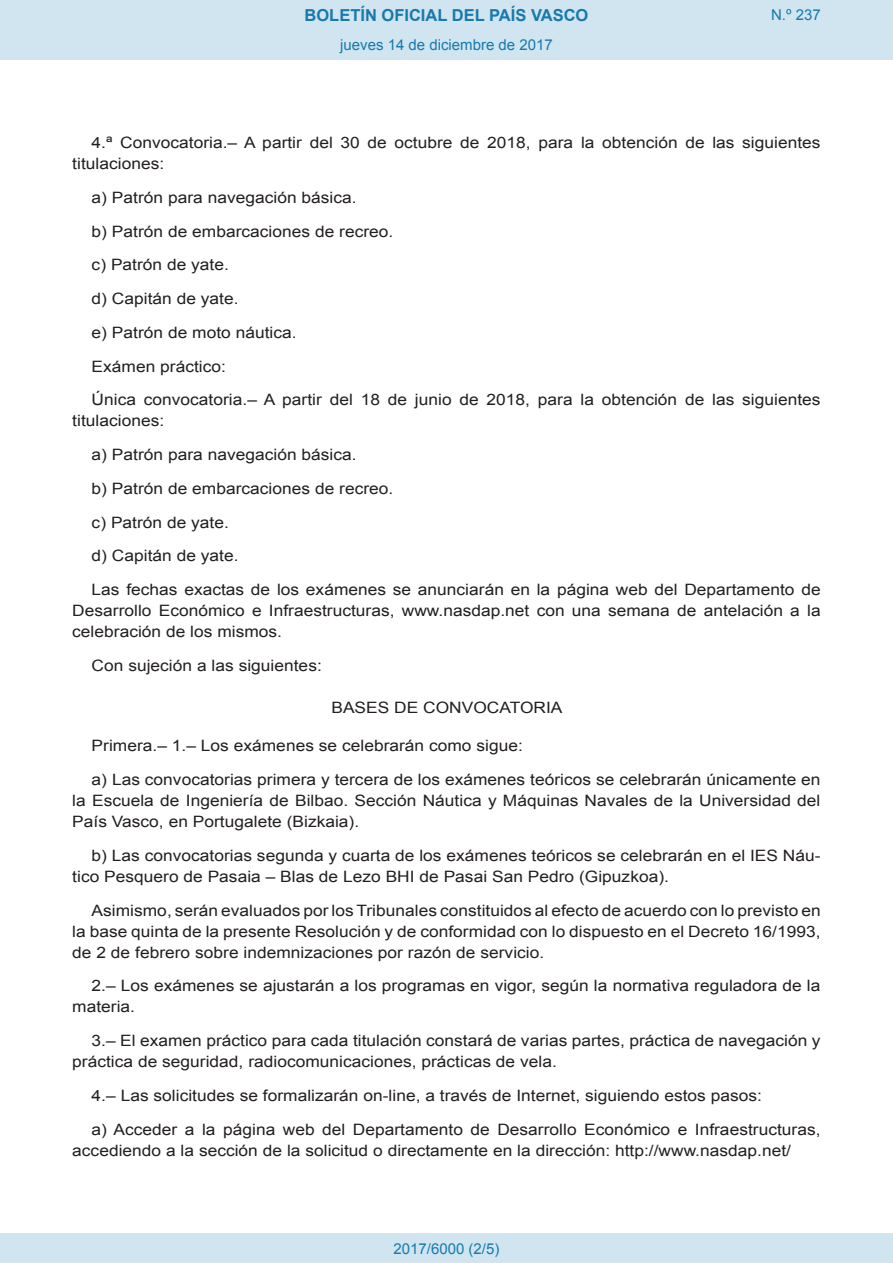
<style>
.page{position:relative;width:893px;height:1263px;background:#fff}
.page>*{position:absolute;margin:0;border:0;box-sizing:border-box;transform-origin:0 0}
.t1{font:700 16.5px "Arial";color:#1879ad}
.BOPVDetalle{font:15.6px/21px "Arial";color:#231f20;scale:1.11 1}
.BOPVClave{font:15.6px "Arial";color:#231f20;scale:1.11 1}
.Paginacion_Centro{font:15px "Arial";color:#1879ad}
</style>
<div class="page">
<div style="left:0;top:0;width:893px;height:60px;background:#d0e5f0"></div>
<div style="left:0;top:1233px;width:893px;height:30px;background:#d0e5f0"></div>
<p class="t1" style="left:305px;top:4px;width:285px">BOLETÍN OFICIAL DEL PAÍS VASCO</p>
<p class="Paginacion_Centro" style="left:340px;top:35px;width:214px">jueves 14 de diciembre de 2017</p>
<p class="Paginacion_Centro" style="left:771px;top:5px;width:51px">N.º 237</p>
<p class="BOPVDetalle" style="left:72px;top:132px;width:676px;text-indent:19px">4.ª Convocatoria.– A partir del 30 de octubre de 2018, para la obtención de las siguientes titulaciones:</p>
<p class="BOPVDetalle" style="left:92px;top:187px;width:240px">a) Patrón para navegación básica.</p>
<p class="BOPVDetalle" style="left:92px;top:221px;width:273px">b) Patrón de embarcaciones de recreo.</p>
<p class="BOPVDetalle" style="left:92px;top:255px;width:125px">c) Patrón de yate.</p>
<p class="BOPVDetalle" style="left:92px;top:288px;width:134px">d) Capitán de yate.</p>
<p class="BOPVDetalle" style="left:92px;top:322px;width:186px">e) Patrón de moto náutica.</p>
<p class="BOPVDetalle" style="left:92px;top:356px;width:123px">Exámen práctico:</p>
<p class="BOPVDetalle" style="left:72px;top:390px;width:676px;text-indent:19px">Única convocatoria.– A partir del 18 de junio de 2018, para la obtención de las siguientes titulaciones:</p>
<p class="BOPVDetalle" style="left:92px;top:444px;width:240px">a) Patrón para navegación básica.</p>
<p class="BOPVDetalle" style="left:92px;top:478px;width:273px">b) Patrón de embarcaciones de recreo.</p>
<p class="BOPVDetalle" style="left:92px;top:512px;width:125px">c) Patrón de yate.</p>
<p class="BOPVDetalle" style="left:92px;top:546px;width:134px">d) Capitán de yate.</p>
<p class="BOPVDetalle" style="left:72px;top:579px;width:676px;text-align:justify;text-indent:19px">Las fechas exactas de los exámenes se anunciarán en la página web del Departamento de Desarrollo Económico e Infraestructuras, www.nasdap.net con una semana de antelación a la celebración de los mismos.</p>
<p class="BOPVDetalle" style="left:92px;top:655px;width:209px">Con sujeción a las siguientes:</p>
<p class="BOPVClave" style="left:331px;top:697px;width:210px">BASES DE CONVOCATORIA</p>
<p class="BOPVDetalle" style="left:92px;top:735px;width:390px">Primera.– 1.– Los exámenes se celebrarán como sigue:</p>
<p class="BOPVDetalle" style="left:72px;top:769px;width:676px;text-align:justify;text-indent:19px">a) Las convocatorias primera y tercera de los exámenes teóricos se celebrarán únicamente en la Escuela de Ingeniería de Bilbao. Sección Náutica y Máquinas Navales de la Universidad del País Vasco, en Portugalete (Bizkaia).</p>
<p class="BOPVDetalle" style="left:72px;top:845px;width:676px;text-indent:19px">b) Las convocatorias segunda y cuarta de los exámenes teóricos se celebrarán en el IES Náu&shy;tico Pesquero de Pasaia – Blas de Lezo BHI de Pasai San Pedro (Gipuzkoa).</p>
<p class="BOPVDetalle" style="left:72px;top:900px;width:676px;text-align:justify;text-indent:19px">Asimismo, serán evaluados por los Tribunales constituidos al efecto de acuerdo con lo previsto en la base quinta de la presente Resolución y de conformidad con lo dispuesto en el Decreto 16/1993, de 2 de febrero sobre indemnizaciones por razón de servicio.</p>
<p class="BOPVDetalle" style="left:72px;top:975px;width:676px;text-indent:19px">2.– Los exámenes se ajustarán a los programas en vigor, según la normativa reguladora de la materia.</p>
<p class="BOPVDetalle" style="left:72px;top:1030px;width:676px;text-indent:19px">3.– El examen práctico para cada titulación constará de varias partes, práctica de navegación y práctica de seguridad, radiocomunicaciones, prácticas de vela.</p>
<p class="BOPVDetalle" style="left:92px;top:1085px;width:605px">4.– Las solicitudes se formalizarán on-line, a través de Internet, siguiendo estos pasos:</p>
<p class="BOPVDetalle" style="left:72px;top:1119px;width:676px;text-indent:19px">a) Acceder a la página web del Departamento de Desarrollo Económico e Infraestructuras, accediendo a la sección de la solicitud o directamente en la dirección: http://www.nasdap.net/</p>
<p class="Paginacion_Centro" style="left:393px;top:1238px;width:107px">2017/6000 (2/5)</p>
</div>
